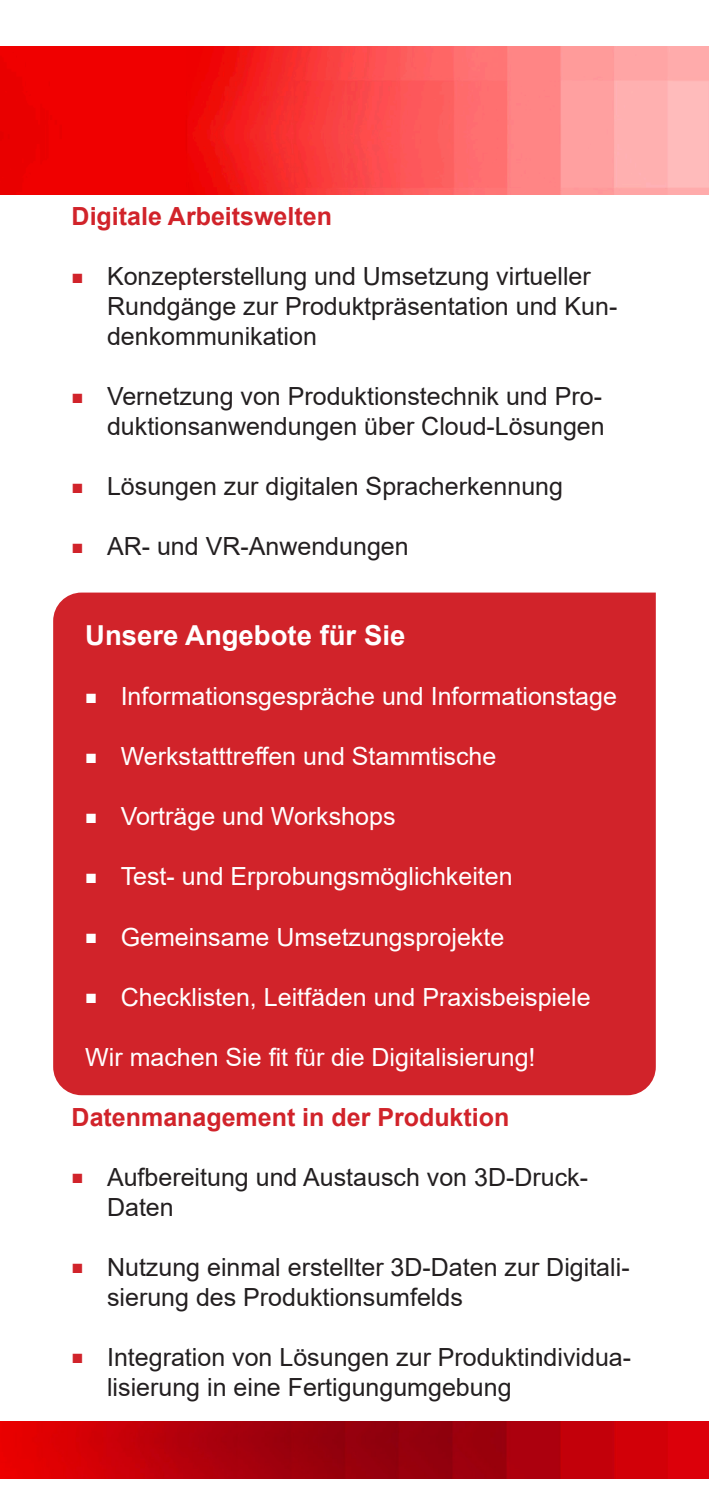
<style>
.page{position:relative;width:709px;height:1503px;background:#fff}
.page>*{position:absolute;margin:0;border:0;box-sizing:border-box;transform-origin:0 0}
.t1{font:700 27.5px "Arial";color:#fff}
.t2{font:25px/30px "Arial";color:#231f20}
.t3{font:25px "Arial";color:#fff}
.t4{font:700 25px "Arial";color:#d1232a}
.s1{font-size:20px;color:#d1232a}
.s2{font-size:20px}
</style>
<div class="page">
<div style="left:53px;top:592px;width:603px;height:503px;background:#d1232a"></div>
<img style="left:0;top:46px;width:709px;height:149px">
<img style="left:0;top:1421px;width:709px;height:57px">
<p class="t4" style="left:72px;top:199px;width:262px">Digitale Arbeitswelten</p>
<p class="t2" style="left:107px;top:261px;width:512px;text-indent:-35px"><span class="s1">■</span> Konzepterstellung und Umsetzung virtueller<br>Rundgänge zur Produktpräsentation und Kun&shy;denkommunikation</p>
<p class="t2" style="left:72px;top:381px;width:534px;text-align:right"><span class="s1">■</span> Vernetzung von Produktionstechnik und Pro&shy;duktionsanwendungen über Cloud-Lösungen</p>
<p class="t2" style="left:72px;top:471px;width:493px"><span class="s1">■</span> Lösungen zur digitalen Spracherkennung</p>
<p class="t2" style="left:72px;top:531px;width:338px"><span class="s1">■</span> AR- und VR-Anwendungen</p>
<p class="t1" style="left:85px;top:616px;width:321px">Unsere Angebote für Sie</p>
<p class="t3" style="left:85px;top:679px;width:533px"><span class="s2">■</span> Informationsgespräche und Informationstage</p>
<p class="t3" style="left:85px;top:739px;width:412px"><span class="s2">■</span> Werkstatttreffen und Stammtische</p>
<p class="t3" style="left:85px;top:799px;width:312px"><span class="s2">■</span> Vorträge und Workshops</p>
<p class="t3" style="left:85px;top:859px;width:429px"><span class="s2">■</span> Test- und Erprobungsmöglichkeiten</p>
<p class="t3" style="left:85px;top:919px;width:420px"><span class="s2">■</span> Gemeinsame Umsetzungsprojekte</p>
<p class="t3" style="left:85px;top:979px;width:507px"><span class="s2">■</span> Checklisten, Leitfäden und Praxisbeispiele</p>
<p class="t3" style="left:85px;top:1039px;width:452px">Wir machen Sie fit für die Digitalisierung!</p>
<p class="t4" style="left:72px;top:1099px;width:439px">Datenmanagement in der Produktion</p>
<p class="t2" style="left:107px;top:1161px;width:482px;text-indent:-35px"><span class="s1">■</span> Aufbereitung und Austausch von 3D-Druck-<br>Daten</p>
<p class="t2" style="left:107px;top:1251px;width:524px;text-indent:-35px"><span class="s1">■</span> Nutzung einmal erstellter 3D-Daten zur Digitali&shy;sierung des Produktionsumfelds</p>
<p class="t2" style="left:107px;top:1341px;width:525px;text-indent:-35px"><span class="s1">■</span> Integration von Lösungen zur Produktindividua&shy;lisierung in eine Fertigungumgebung</p>
</div>
